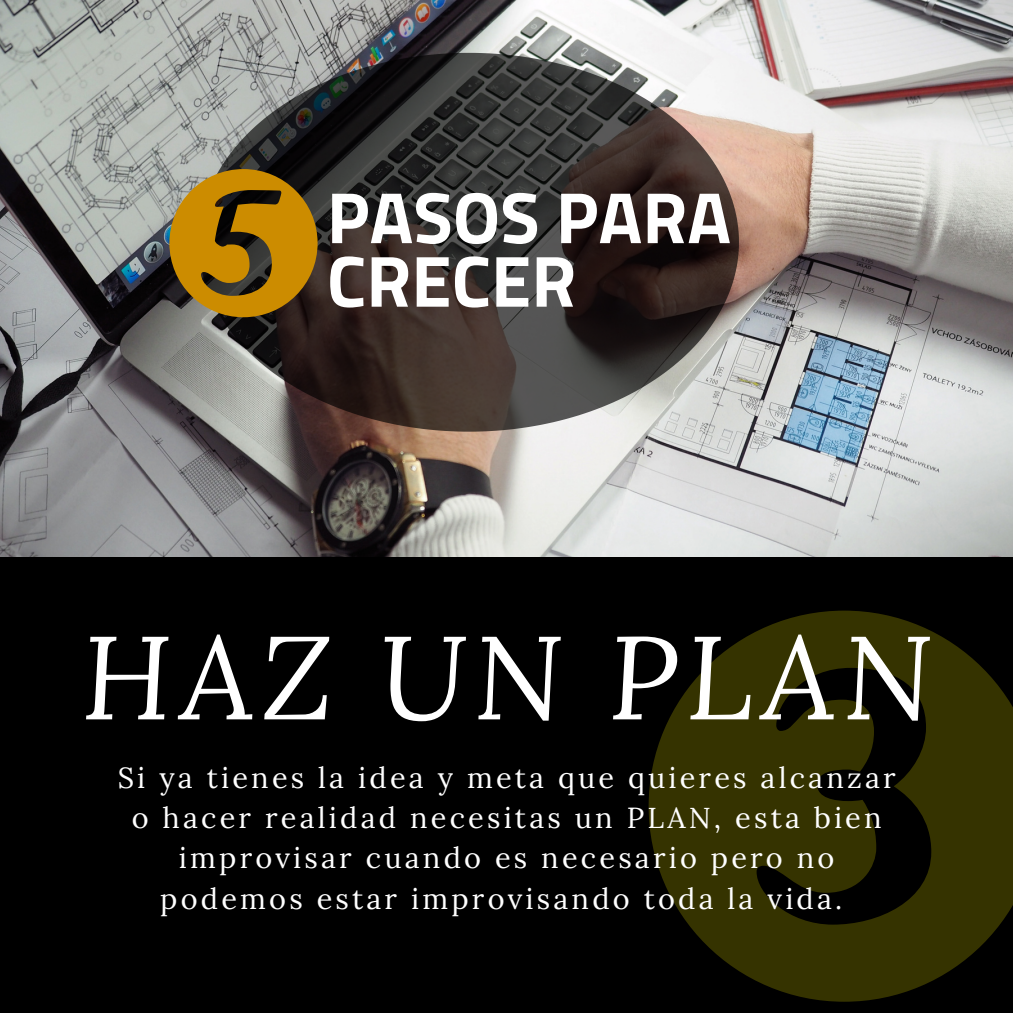
<style>
.page{position:relative;width:1013px;height:1013px;background:#fff}
.page>*{position:absolute;margin:0;border:0;box-sizing:border-box;transform-origin:0 0}
.t1{font:italic 117.88px "Lora";letter-spacing:.06em;color:#fff}
.t2{font:700 72.62px/63.5px "Cairo";color:#fff}
.t3{font:28.88px/40.2px "Lora";letter-spacing:.11em;color:#fff;text-align:center}
</style>
<div class="page">
<img style="left:0;top:0;width:1012px;height:557px">
<div style="left:0;top:557px;width:1012px;height:455px;background:#000"></div>
<svg style="left:648px;top:610px;width:364px;height:391px;fill:#353300"></svg>
<svg style="left:199px;top:53px;width:540px;height:378px;background:#514b49"></svg>
<svg style="left:169px;top:169px;width:148px;height:148px;background:#966d14"></svg>
<p class="t2" style="left:327px;top:186px;width:406px">PASOS PARA<br>CRECER</p>
<p class="t1" style="left:81px;top:597px;width:852px">HAZ UN PLAN</p>
<p class="t3" style="left:118px;top:757px;width:779px">Si ya tienes la idea y meta que quieres alcanzar o hacer realidad necesitas un PLAN, esta bien improvisar cuando es necesario pero no podemos estar improvisando toda la vida.</p>
</div>
